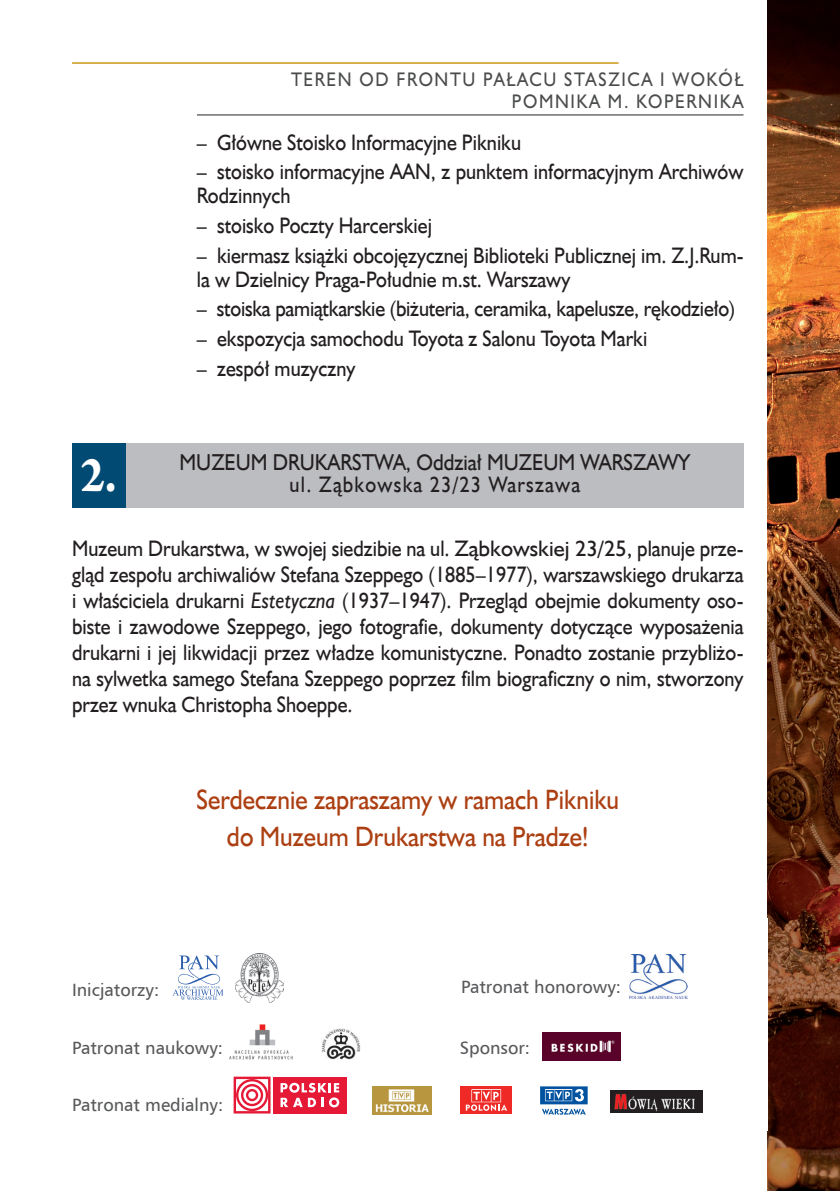
<style>
.page{position:relative;width:840px;height:1191px;background:#fff}
.page>*{position:absolute;margin:0;border:0;box-sizing:border-box;transform-origin:0 0}
.t1{font:700 54px "Arno Pro";color:#fff;scale:.9 1}
.t2{font:28px/37.6px "Humanst 521 EU Normal";color:#ac3f12;text-align:center;scale:.9 1}
.t3{font:23px "Humanst 521 EU Normal";color:#231f20;scale:.9 1}
.t4{font:22.4px/26px "Humanst 521 EU Normal";color:#231f20;scale:.9 1}
.t5{font:22.4px "Humanst 521 EU Normal";letter-spacing:.06em;color:#231f20;scale:.9 1}
.t6{font:18px/22px "Humanst 521 PL";letter-spacing:.1em;color:#4b4c4d;text-align:right;scale:.9 1}
.t7{font:17.8px "Humnst 777 EU";color:#57585a}
.s1{font-family:"Humanst 521 EU Italic"}
</style>
<div class="page">
<img style="left:767px;top:0;width:72px;height:1191px">
<hr style="left:72px;top:62px;width:546px;height:2px;background:#cb9818">
<hr style="left:197px;top:114px;width:546px;height:2px;background:#6c6d70">
<div style="left:72px;top:443px;width:54px;height:65px;background:#004a73"></div>
<div style="left:126px;top:443px;width:617px;height:65px;background:#bcbdc0"></div>
<div style="left:231px;top:1074px;width:118px;height:42px;background:linear-gradient(to right,#fff,#fff)"></div>
<svg style="left:233px;top:1076px;width:37px;height:37px"></svg>
<div style="left:273px;top:1076px;width:73px;height:37px;background:#e51836"></div>
<svg style="left:280px;top:1082px;width:59px;height:25px"></svg>
<svg style="left:540px;top:1086px;width:47px;height:28px"></svg>
<div style="left:460px;top:1086px;width:52px;height:28px;background:#ee2926"></div>
<svg style="left:465px;top:1089px;width:42px;height:21px"></svg>
<img style="left:372px;top:1086px;width:59px;height:28px">
<img style="left:610px;top:1090px;width:92px;height:22px">
<img style="left:542px;top:1032px;width:77px;height:28px">
<img style="left:229px;top:1024px;width:64px;height:36px">
<img style="left:321px;top:1028px;width:40px;height:32px">
<svg style="left:172px;top:955px;width:51px;height:45px"></svg>
<img style="left:235px;top:953px;width:49px;height:49px">
<img style="left:629px;top:954px;width:58px;height:45px">
<p class="t6" style="left:291px;top:68px;width:504px">TEREN OD FRONTU PAŁACU STASZICA I WOKÓŁ<br>POMNIKA M. KOPERNIKA</p>
<p class="t4" style="left:197px;top:129px;width:361px">– Główne Stoisko Informacyjne Pikniku</p>
<p class="t4" style="left:197px;top:159px;width:608px;line-height:24px">– stoisko informacyjne AAN, z punktem informacyjnym Archiwów<br>Rodzinnych</p>
<p class="t4" style="left:197px;top:212px;width:262px">– stoisko Poczty Harcerskiej</p>
<p class="t4" style="left:197px;top:243px;width:608px;line-height:24px">– kiermasz książki obcojęzycznej Biblioteki Publicznej im. Z.J.Rum&shy;la w Dzielnicy Praga-Południe m.st. Warszawy</p>
<p class="t4" style="left:197px;top:295px;width:599px">– stoiska pamiątkarskie (biżuteria, ceramika, kapelusze, rękodzieło)</p>
<p class="t4" style="left:197px;top:325px;width:501px">– ekspozycja samochodu Toyota z Salonu Toyota Marki</p>
<p class="t4" style="left:197px;top:355px;width:177px">– zespół muzyczny</p>
<h1 class="t1" style="left:80px;top:443px;width:42px">2.</h1>
<p class="t3" style="left:179px;top:448px;width:568px">MUZEUM DRUKARSTWA, Oddział MUZEUM WARSZAWY</p>
<p class="t5" style="left:289px;top:470px;width:324px">ul. Ząbkowska 23/23 Warszawa</p>
<p class="t4" style="left:72px;top:535px;width:747px;text-align:justify">Muzeum Drukarstwa, w swojej siedzibie na ul. Ząbkowskiej 23/25, planuje prze&shy;gląd zespołu archiwaliów Stefana Szeppego (1885–1977), warszawskiego drukarza i właściciela drukarni <span class="s1">Estetyczna</span> (1937–1947). Przegląd obejmie dokumenty oso&shy;biste i zawodowe Szeppego, jego fotografie, dokumenty dotyczące wyposażenia drukarni i jej likwidacji przez władze komunistyczne. Ponadto zostanie przybliżo&shy;na sylwetka samego Stefana Szeppego poprzez film biograficzny o nim, stworzony przez wnuka Christopha Shoeppe.</p>
<p class="t2" style="left:196px;top:780px;width:471px">Serdecznie zapraszamy w ramach Pikniku do Muzeum Drukarstwa na Pradze!</p>
<p class="t7" style="left:72px;top:978px;width:89px">Inicjatorzy:</p>
<p class="t7" style="left:461px;top:975px;width:161px">Patronat honorowy:</p>
<p class="t7" style="left:72px;top:1036px;width:152px">Patronat naukowy:</p>
<p class="t7" style="left:459px;top:1036px;width:72px">Sponsor:</p>
<p class="t7" style="left:72px;top:1093px;width:152px">Patronat medialny:</p>
</div>
